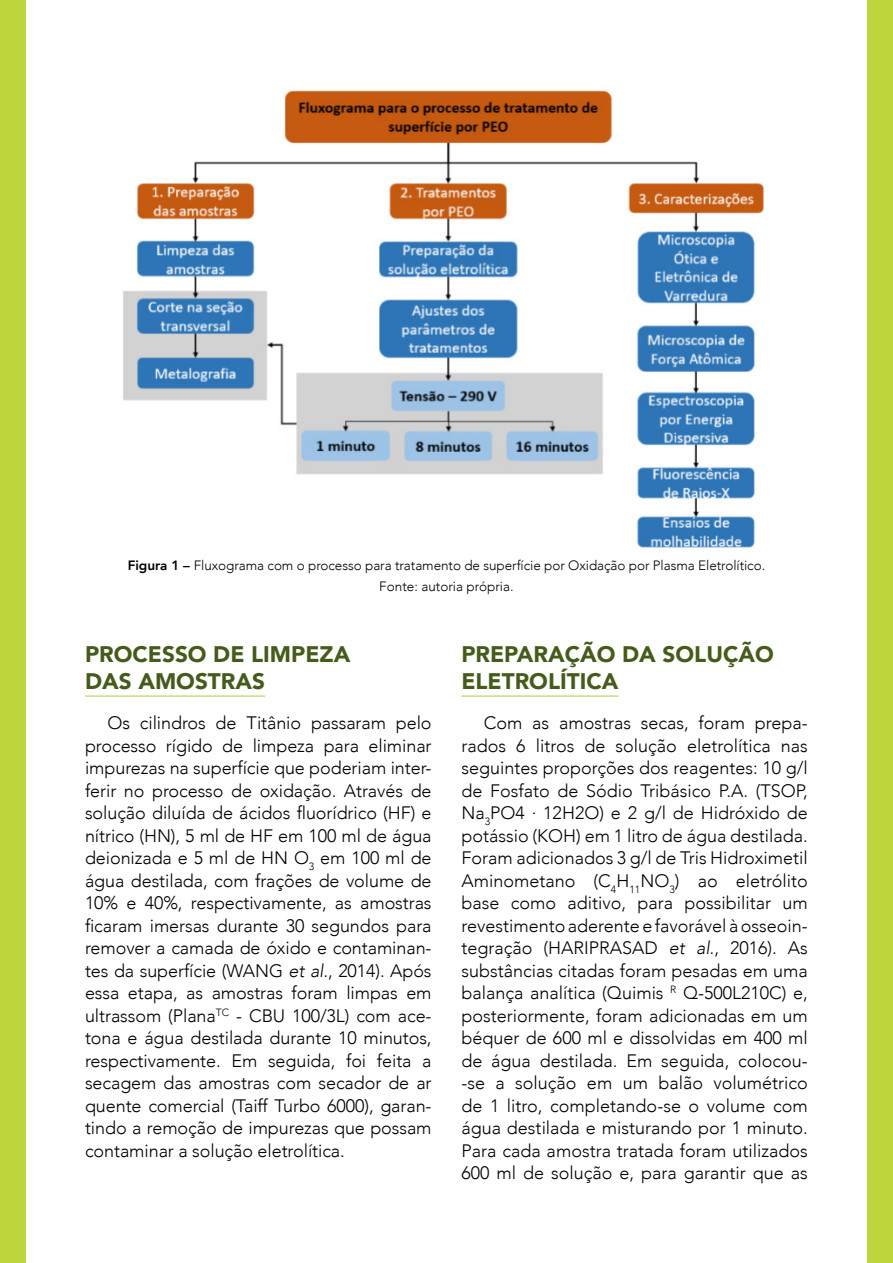
<style>
.page{position:relative;width:893px;height:1263px;background:#fff}
.page>*{position:absolute;margin:0;border:0;box-sizing:border-box;transform-origin:0 0}
.Int__I{font:900 22.5px/27px "Avenir";color:#445b1a}
.Corpo_de_texto{font:300 18px/22.5px "Avenir";color:#000;text-align:justify}
.Legenda{font:300 13.5px "Avenir";letter-spacing:-.005em;color:#000}
.Fonte{font:300 13.5px "Avenir";color:#000}
.s1{font-weight:800}
.s2{font-style:italic}
</style>
<div class="page">
<div style="left:0;top:0;width:26px;height:1263px;background:#bed63b"></div>
<div style="left:867px;top:0;width:26px;height:1263px;background:#bed63b"></div>
<img style="left:123px;top:90px;width:641px;height:458px">
<hr style="left:85px;top:695px;width:180px;height:2px;background:#b0d354">
<hr style="left:461px;top:695px;width:157px;height:2px;background:#b0d354">
<p class="Legenda" style="left:128px;top:557px;width:639px"><span class="s1">Figura 1 –</span> Fluxograma com o processo para tratamento de superfície por Oxidação por Plasma Eletrolítico.</p>
<p class="Fonte" style="left:379px;top:578px;width:136px">Fonte: autoria própria.</p>
<p class="Int__I" style="left:85px;top:640px;width:267px">PROCESSO DE LIMPEZA<br>DAS AMOSTRAS</p>
<p class="Corpo_de_texto" style="left:85px;top:712px;width:348px;text-indent:22px">Os cilindros de Titânio passaram pelo processo rígido de limpeza para eliminar impurezas na superfície que poderiam inter&shy;ferir no processo de oxidação. Através de solução diluída de ácidos fluorídrico (HF) e nítrico (HN), 5 ml de HF em 100 ml de água deionizada e 5 ml de HN O<sub>3</sub> em 100 ml de água destilada, com frações de volume de 10% e 40%, respectivamente, as amostras ficaram imersas durante 30 segundos para remover a camada de óxido e contaminan&shy;tes da superfície (WANG <span class="s2">et al.</span>, 2014). Após essa etapa, as amostras foram limpas em ultrassom (Plana<sup>TC</sup> - CBU 100/3L) com ace&shy;tona e água destilada durante 10 minutos, respectivamente. Em seguida, foi feita a secagem das amostras com secador de ar quente comercial (Taiff Turbo 6000), garan&shy;tindo a remoção de impurezas que possam contaminar a solução eletrolítica.</p>
<p class="Int__I" style="left:461px;top:640px;width:314px">PREPARAÇÃO DA SOLUÇÃO<br>ELETROLÍTICA</p>
<p class="Corpo_de_texto" style="left:461px;top:712px;width:348px;text-indent:22px">Com as amostras secas, foram prepa&shy;rados 6 litros de solução eletrolítica nas seguintes proporções dos reagentes: 10 g/l de Fosfato de Sódio Tribásico P.A. (TSOP, Na<sub>3</sub>PO4 · 12H2O) e 2 g/l de Hidróxido de potássio (KOH) em 1 litro de água destilada.<br>Foram adicionados 3 g/l de Tris Hidroximetil Aminometano (C<sub>4</sub>H<sub>11</sub>NO<sub>3</sub>) ao eletrólito base como aditivo, para possibilitar um revestimento aderente e favorável à osseoin&shy;tegração (HARIPRASAD <span class="s2">et al.</span>, 2016). As substâncias citadas foram pesadas em uma balança analítica (Quimis <sup>R</sup> Q-500L210C) e, posteriormente, foram adicionadas em um béquer de 600 ml e dissolvidas em 400 ml de água destilada. Em seguida, colocou--se a solução em um balão volumétrico de 1 litro, completando-se o volume com água destilada e misturando por 1 minuto.<br>Para cada amostra tratada foram utilizados 600 ml de solução e, para garantir que as</p>
</div>
